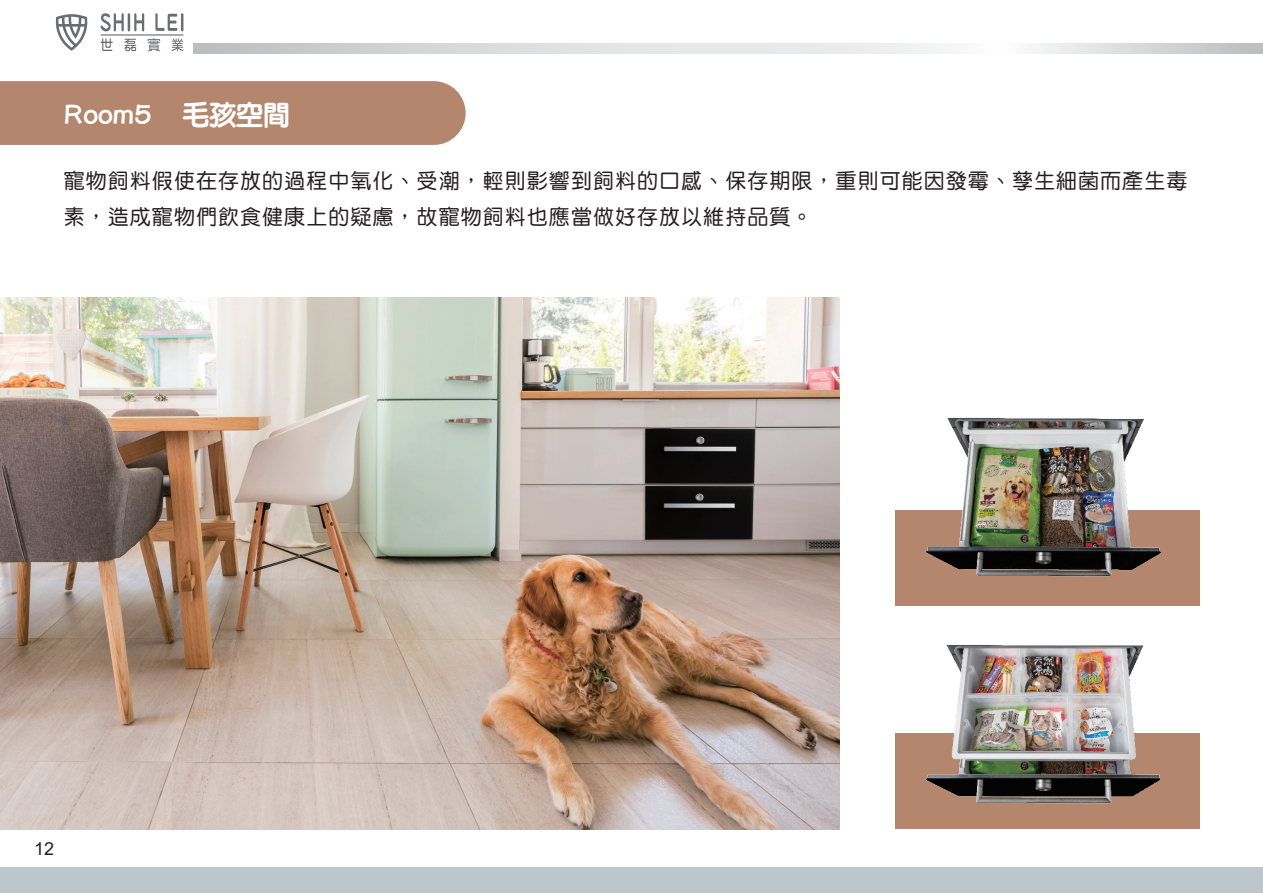
<style>
.page{position:relative;width:1263px;height:893px;background:#fff}
.page>*{position:absolute;margin:0;border:0;box-sizing:border-box;transform-origin:0 0}
.t1{font:27px "DFPOP1 Std W5";color:#fff}
.t2{font:21px/36px "DF Yuan Md HK BF";letter-spacing:.05em;color:#231f20}
.t3{font:18px "Arial";color:#231f20}
.s1{font-family:"Han Wang Yen";font-weight:800}
</style>
<div class="page">
<svg style="left:55px;top:14px;width:33px;height:37px"></svg>
<svg style="left:101px;top:13px;width:43px;height:18px"></svg>
<svg style="left:155px;top:13px;width:28px;height:18px"></svg>
<svg style="left:124px;top:39px;width:12px;height:12px"></svg>
<svg style="left:101px;top:38px;width:12px;height:13px"></svg>
<svg style="left:148px;top:38px;width:12px;height:13px"></svg>
<svg style="left:172px;top:38px;width:11px;height:14px"></svg>
<hr style="left:101px;top:34px;width:82px;height:2px;background:#6c6d70">
<svg style="left:194px;top:44px;width:1069px;height:9px"></svg>
<div style="left:0;top:867px;width:1263px;height:26px;background:#bcc6cb"></div>
<div style="left:0;top:81px;width:466px;height:64px;background:#b3866d"></div>
<img style="left:0;top:298px;width:840px;height:531px">
<div style="left:895px;top:510px;width:304px;height:96px;background:#b3866d"></div>
<div style="left:895px;top:734px;width:304px;height:95px;background:#b3866d"></div>
<img style="left:915px;top:644px;width:264px;height:160px">
<img style="left:925px;top:417px;width:236px;height:160px">
<p class="t1" style="left:64px;top:100px;width:228px">Room5 <span class="s1">毛孩空間</span></p>
<p class="t2" style="left:64px;top:163px;width:1125px">寵物飼料假使在存放的過程中氧化、受潮，輕則影響到飼料的口感、保存期限，重則可能因發霉、孳生細菌而產生毒素，造成寵物們飲食健康上的疑慮，故寵物飼料也應當做好存放以維持品質。</p>
<p class="t3" style="left:34px;top:836px;width:22px">12</p>
</div>
